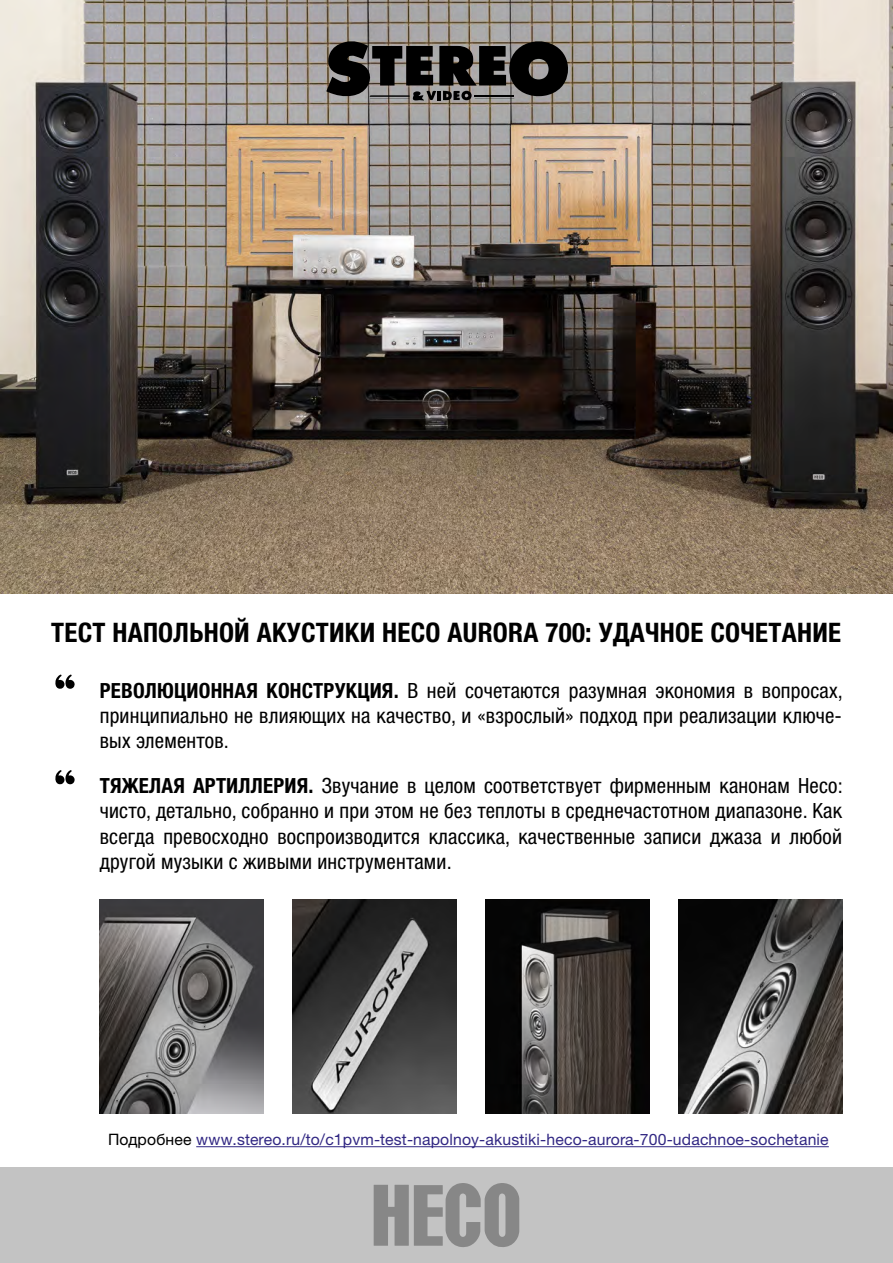
<style>
.page{position:relative;width:893px;height:1263px;background:#fff}
.page>*{position:absolute;margin:0;border:0;box-sizing:border-box;transform-origin:0 0}
.t1{font:700 condensed 27px "Helvetica Neue LTW1 G";letter-spacing:.01em;color:#000}
.t2{font:condensed 21px/25.2px "Helvetica Neue LTW1 G";letter-spacing:.01em;color:#000;text-align:justify}
.t3{font:15.75px "Helvetica Neue LTW1 G";letter-spacing:.01em;color:#312783}
.s1{font-weight:700}
.s2{color:#000}
</style>
<div class="page">
<div style="left:0;top:1167px;width:893px;height:96px;background:#c3c3c3"></div>
<img style="left:0;top:0;width:893px;height:594px">
<svg style="left:55px;top:674px;width:20px;height:15px"></svg>
<svg style="left:55px;top:770px;width:20px;height:14px"></svg>
<img style="left:293px;top:900px;width:163px;height:214px">
<img style="left:485px;top:900px;width:164px;height:214px">
<img style="left:100px;top:900px;width:164px;height:214px">
<img style="left:678px;top:900px;width:164px;height:214px">
<svg style="left:326px;top:41px;width:246px;height:60px;background:#454341"></svg>
<svg style="left:374px;top:1183px;width:145px;height:64px"></svg>
<hr style="left:196px;top:1146px;width:633px;height:1px;background:#312783">
<p class="t1" style="left:51px;top:616px;width:791px">ТЕСТ НАПОЛЬНОЙ АКУСТИКИ HECO AURORA 700: УДАЧНОЕ СОЧЕТАНИЕ</p>
<p class="t2" style="left:100px;top:678px;width:745px"><span class="s1">РЕВОЛЮЦИОННАЯ КОНСТРУКЦИЯ.</span> В ней сочетаются разумная экономия в вопросах, принципиально не влияющих на качество, и «взрослый» подход при реализации ключе&shy;вых элементов.</p>
<p class="t2" style="left:100px;top:773px;width:745px"><span class="s1">ТЯЖЕЛАЯ АРТИЛЛЕРИЯ.</span> Звучание в целом соответствует фирменным канонам Heco: чисто, детально, собранно и при этом не без теплоты в среднечастотном диапазоне. Как всегда превосходно воспроизводится классика, качественные записи джаза и любой другой музыки с живыми инструментами.</p>
<p class="t3" style="left:108px;top:1130px;width:722px"><span class="s2">Подробнее</span> www.stereo.ru/to/c1pvm-test-napolnoy-akustiki-heco-aurora-700-udachnoe-sochetanie</p>
</div>
